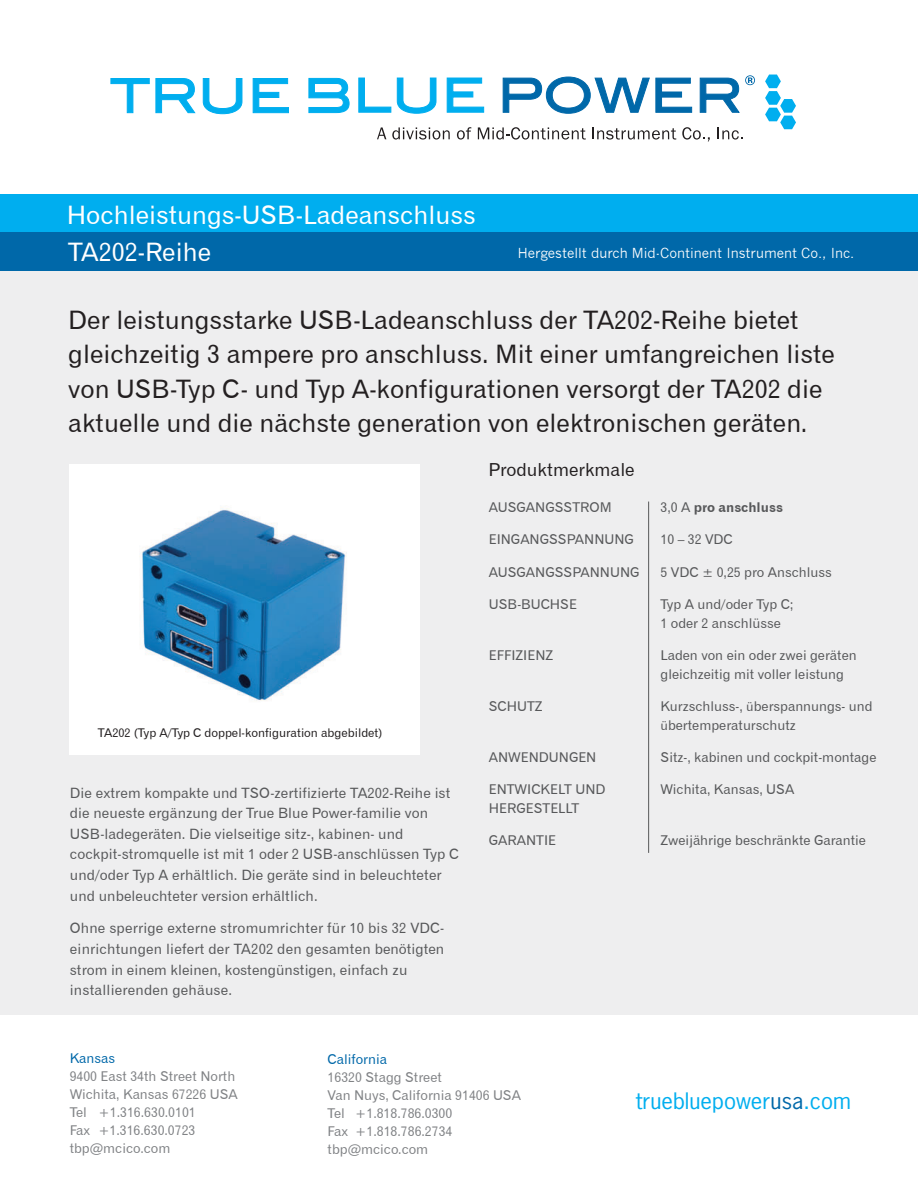
<style>
.page{position:relative;width:918px;height:1188px;background:#fff}
.page>*{position:absolute;margin:0;border:0;box-sizing:border-box;transform-origin:0 0}
.t1{font:25.5px/34.5px "Gothic 720 BT Roman B";color:#231f20}
.t2{font:25.5px/37.5px "Gothic 720 BT Roman B";color:#fff}
.t3{font:21.3px "News Gothic";color:#00aeef;scale:1.05 1}
.t4{font:18px "Gothic 720 BT Roman B";color:#231f20}
.t5{font:14.25px/20.5px "Gothic 720 BT Roman B";letter-spacing:.005em;color:#57585a}
.t6{font:13.5px/18.8px "Gothic 720 BT Roman B";color:#57585a}
.t7{font:13.5px/18px "Gothic 720 BT Roman B";color:#808285}
.t8{font:13.5px "News Gothic";color:#fff}
.t9{font:13.5px "Gothic 720 BT Bold B";color:#57585a}
.t10{font:13.5px "Gothic 720 BT Roman B";color:#0068a9}
.t11{font:12px "Gothic 720 BT Roman B";color:#231f20}
.s1{font-family:"Gothic 720 BT Roman B"}
.s2{font-size:12.75px}
.s3{color:#0068a9}
</style>
<div class="page">
<div style="left:0;top:265px;width:918px;height:750px;background:#eeeeef"></div>
<div style="left:0;top:194px;width:918px;height:38px;background:#00aeef"></div>
<div style="left:0;top:232px;width:918px;height:38px;background:#0068a9"></div>
<svg style="left:502px;top:76px;width:190px;height:38px"></svg>
<svg style="left:377px;top:127px;width:9px;height:12px"></svg>
<svg style="left:392px;top:127px;width:58px;height:13px"></svg>
<svg style="left:457px;top:127px;width:14px;height:13px"></svg>
<svg style="left:478px;top:127px;width:108px;height:13px"></svg>
<svg style="left:593px;top:127px;width:83px;height:13px"></svg>
<svg style="left:682px;top:127px;width:28px;height:15px"></svg>
<svg style="left:718px;top:127px;width:25px;height:13px"></svg>
<svg style="left:110px;top:78px;width:86px;height:36px"></svg>
<svg style="left:202px;top:78px;width:41px;height:37px"></svg>
<svg style="left:252px;top:78px;width:37px;height:35px"></svg>
<svg style="left:358px;top:77px;width:79px;height:37px"></svg>
<svg style="left:446px;top:77px;width:38px;height:36px"></svg>
<svg style="left:308px;top:78px;width:42px;height:35px"></svg>
<svg style="left:765px;top:75px;width:31px;height:54px"></svg>
<svg style="left:699px;top:75px;width:56px;height:38px"></svg>
<hr style="left:648px;top:502px;width:1px;height:351px;background:#57585a">
<div style="left:69px;top:464px;width:351px;height:290px;background:#fff"></div>
<img style="left:139px;top:508px;width:208px;height:193px">
<h1 class="t2" style="left:67px;top:196px;width:411px">Hochleistungs-USB-Ladeanschluss<br>TA202-Reihe</h1>
<p class="t8" style="left:518px;top:245px;width:338px">Hergestellt durch Mid-Continent Instrument Co., Inc.</p>
<p class="t1" style="left:68px;top:302px;width:768px">Der leistungsstarke USB-Ladeanschluss der TA202-Reihe bietet gleichzeitig 3 ampere pro anschluss. Mit einer umfangreichen liste von USB-Typ C- und Typ A-konfigurationen versorgt der TA202 die aktuelle und die nächste generation von elektronischen geräten.</p>
<p class="t11" style="left:98px;top:726px;width:286px">TA202 (Typ A/Typ C doppel-konfiguration abgebildet)</p>
<p class="t5" style="left:70px;top:782px;width:391px">Die extrem kompakte und TSO-zertifizierte TA202-Reihe ist die neueste ergänzung der True Blue Power-familie von USB-ladegeräten. Die vielseitige sitz-, kabinen- und cockpit-stromquelle ist mit 1 oder 2 USB-anschlüssen Typ C und/oder Typ A erhältlich. Die geräte sind in beleuchteter und unbeleuchteter version erhältlich.</p>
<p class="t5" style="left:70px;top:918px;width:376px">Ohne sperrige externe stromumrichter für 10 bis 32 VDC&shy;einrichtungen liefert der TA202 den gesamten benötigten strom in einem kleinen, kostengünstigen, einfach zu installierenden gehäuse.</p>
<p class="t4" style="left:489px;top:458px;width:148px">Produktmerkmale</p>
<p class="t6" style="left:489px;top:498px;width:124px">AUSGANGSSTROM</p>
<p class="t9" style="left:661px;top:499px;width:124px"><span class="s1">3,0 A</span> pro anschluss</p>
<p class="t6" style="left:489px;top:530px;width:147px">EINGANGSSPANNUNG</p>
<p class="t6" style="left:661px;top:530px;width:74px">10 – 32 VDC</p>
<p class="t6" style="left:489px;top:562px;width:152px">AUSGANGSSPANNUNG</p>
<p class="t6" style="left:661px;top:562px;width:173px">5 VDC ± 0,25 pro Anschluss</p>
<p class="t6" style="left:489px;top:595px;width:90px">USB-BUCHSE</p>
<p class="t6" style="left:661px;top:595px;width:135px">Typ A und/oder Typ C;<br>1 oder 2 anschlüsse</p>
<p class="t6" style="left:489px;top:646px;width:66px">EFFIZIENZ</p>
<p class="t6" style="left:661px;top:646px;width:198px">Laden von ein oder zwei geräten gleichzeitig mit voller leistung</p>
<p class="t6" style="left:489px;top:697px;width:55px">SCHUTZ</p>
<p class="t6" style="left:661px;top:697px;width:214px">Kurzschluss-, <span class="s2">ü</span>berspannungs- und <span class="s2">ü</span>bertemperaturschutz</p>
<p class="t6" style="left:489px;top:748px;width:109px">ANWENDUNGEN</p>
<p class="t6" style="left:661px;top:748px;width:217px">Sitz-, kabinen und cockpit-montage</p>
<p class="t6" style="left:489px;top:780px;width:118px">ENTWICKELT UND</p>
<p class="t6" style="left:661px;top:780px;width:135px">Wichita, Kansas, USA</p>
<p class="t6" style="left:489px;top:799px;width:92px">HERGESTELLT</p>
<p class="t6" style="left:489px;top:831px;width:69px">GARANTIE</p>
<p class="t6" style="left:661px;top:831px;width:207px">Zweijährige beschränkte Garantie</p>
<p class="t10" style="left:70px;top:1050px;width:47px">Kansas</p>
<p class="t7" style="left:70px;top:1067px;width:170px">9400 East 34th Street North<br>Wichita, Kansas 67226 USA<br>Tel +1.316.630.0101<br>Fax +1.316.630.0723 tbp@mcico.com</p>
<p class="t10" style="left:328px;top:1051px;width:61px">California</p>
<p class="t7" style="left:328px;top:1068px;width:195px">16320 Stagg Street<br>Van Nuys, California 91406 USA<br>Tel +1.818.786.0300<br>Fax +1.818.786.2734 tbp@mcico.com</p>
<h2 class="t3" style="left:636px;top:1087px;width:207px">truebluepower<span class="s3">usa</span>.com</h2>
</div>
